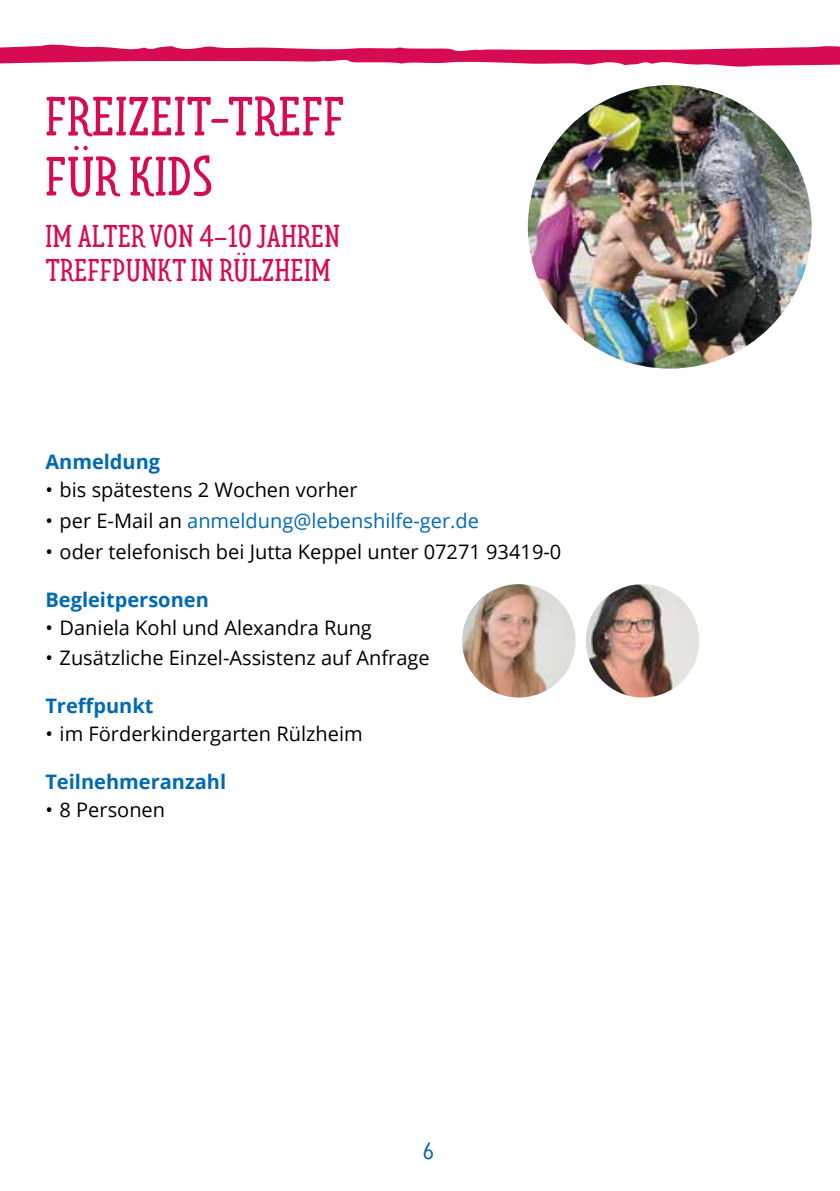
<style>
.page{position:relative;width:840px;height:1191px;background:#fff}
.page>*{position:absolute;margin:0;border:0;box-sizing:border-box;transform-origin:0 0}
.t1{font:56px/60px "TT Limes Slab";letter-spacing:.01em;color:#d60b52}
.t2{font:32px/34px "TT Limes Slab";letter-spacing:.01em;color:#d60b52}
.t3{font:24px "TT Limes Slab";color:#0069b4}
.t4{font:20px "Open Sans";color:#000}
.t5{font:700 20px "Open Sans";color:#0069b4}
.t6{font:20px "Open Sans";color:#0069b4}
.s1{color:#000}
</style>
<div class="page">
<img style="left:527px;top:85px;width:284px;height:284px;border-radius:142px">
<svg style="left:0;top:44px;width:839px;height:23px"></svg>
<svg style="left:462px;top:584px;width:114px;height:114px"></svg>
<img style="left:586px;top:584px;width:113px;height:114px">
<h1 class="t1" style="left:45px;top:87px;width:301px">FREIZEIT-TREFF<br>FÜR KIDS</h1>
<h2 class="t2" style="left:45px;top:219px;width:296px">IM ALTER VON 4–10 JAHREN<br>TREFFPUNKT IN RÜLZHEIM</h2>
<p class="t5" style="left:45px;top:447px;width:116px">Anmeldung</p>
<p class="t4" style="left:45px;top:476px;width:313px">• bis spätestens 2 Wochen vorher</p>
<p class="t6" style="left:45px;top:507px;width:435px"><span class="s1">• per E-Mail an</span> anmeldung@lebenshilfe-ger.de</p>
<p class="t4" style="left:45px;top:538px;width:517px">• oder telefonisch bei Jutta Keppel unter 07271 93419-0</p>
<p class="t5" style="left:45px;top:585px;width:165px">Begleitpersonen</p>
<p class="t4" style="left:45px;top:613px;width:328px">• Daniela Kohl und Alexandra Rung</p>
<p class="t4" style="left:45px;top:644px;width:385px">• Zusätzliche Einzel-Assistenz auf Anfrage</p>
<p class="t5" style="left:45px;top:692px;width:109px">Treffpunkt</p>
<p class="t4" style="left:45px;top:720px;width:318px">• im Förderkindergarten Rülzheim</p>
<p class="t5" style="left:45px;top:768px;width:182px">Teilnehmeranzahl</p>
<p class="t4" style="left:45px;top:796px;width:121px">• 8 Personen</p>
<p class="t3" style="left:423px;top:1135px;width:12px">6</p>
</div>
